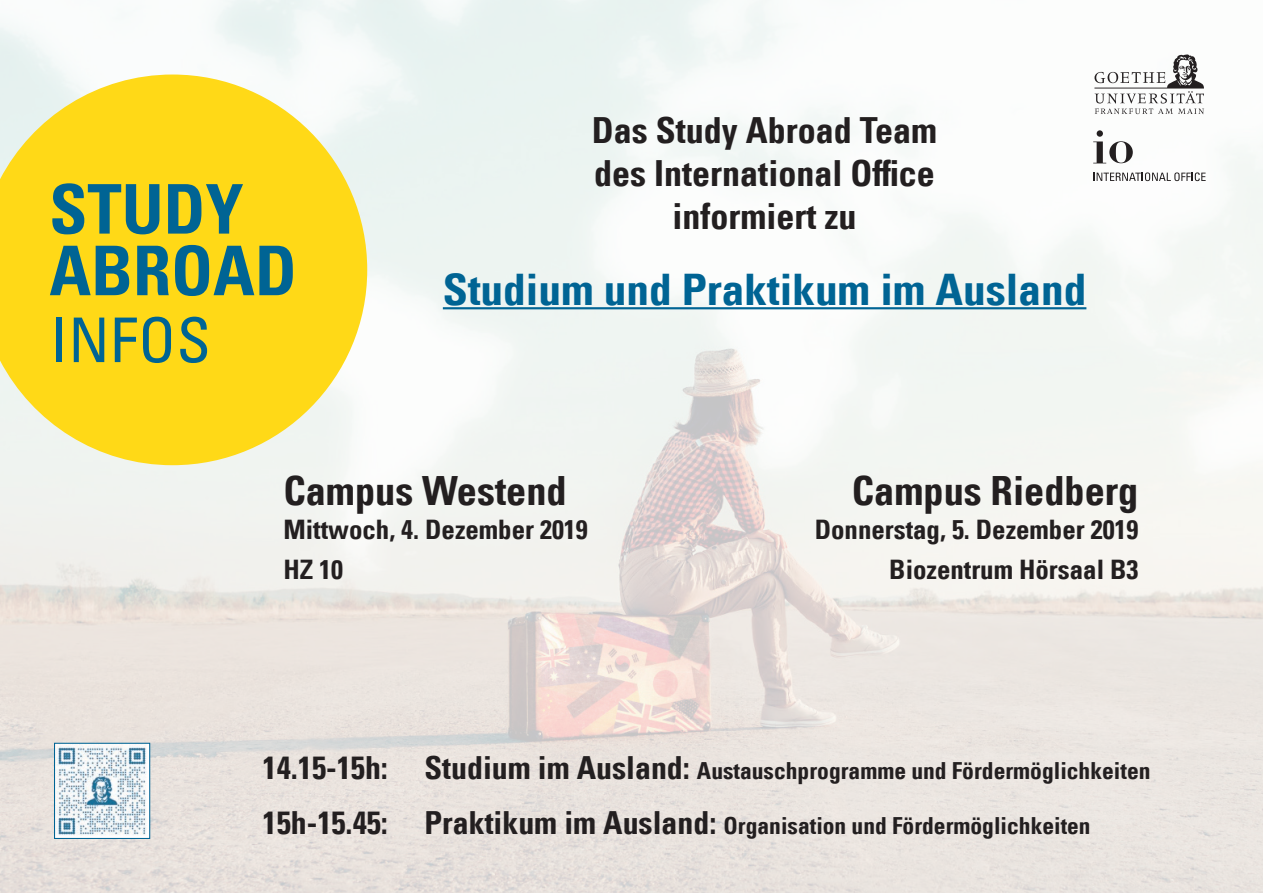
<style>
.page{position:relative;width:1263px;height:893px;background:#fff}
.page>*{position:absolute;margin:0;border:0;box-sizing:border-box;transform-origin:0 0}
.t1{font:68.55px/61.7px "Univers Com 67 Bold Cond";color:#006494}
.t2{font:condensed 61.65px "Univers Com 57";letter-spacing:.01em;color:#006494}
.t3{font:43.5px "Univers Com 67 Bold Cond";color:#006494;scale:1.04 1}
.t4{font:40.35px "Univers Com 67 Bold Cond";color:#231f20}
.t5{font:36px/43.2px "Univers Com 67 Bold Cond";color:#231f20;text-align:center}
.t6{font:26.85px/39.9px "Univers Com 67 Bold Cond";color:#231f20}
.t7{font:23.55px "Univers Com 67 Bold Cond";color:#231f20}
.s1{font-size:31.8px}
.s2{font-size:23.25px}
</style>
<div class="page">
<img style="left:0;top:0;width:1263px;height:893px">
<hr style="left:443px;top:307px;width:643px;height:2px;background:#006494">
<svg style="left:0;top:75px;width:367px;height:390px;background:#fcde3f"></svg>
<svg style="left:1093px;top:172px;width:112px;height:9px"></svg>
<svg style="left:1093px;top:141px;width:40px;height:22px"></svg>
<div style="left:1097px;top:130px;width:6px;height:7px;background:#231f20;border-radius:50%"></div>
<svg style="left:1094px;top:54px;width:110px;height:60px"></svg>
<img style="left:56px;top:745px;width:92px;height:92px">
<div style="left:54px;top:743px;width:96px;height:96px;border:1px solid #006494"></div>
<h1 class="t1" style="left:49px;top:178px;width:249px">STUDY<br>ABROAD</h1>
<h2 class="t2" style="left:51px;top:301px;width:162px">INFOS</h2>
<h3 class="t5" style="left:592px;top:108px;width:347px">Das Study Abroad Team des International Office informiert zu</h3>
<h3 class="t3" style="left:443px;top:263px;width:620px">Studium und Praktikum im Ausland</h3>
<h3 class="t4" style="left:283px;top:466px;width:285px">Campus Westend</h3>
<p class="t6" style="left:283px;top:509px;width:306px">Mittwoch, 4. Dezember 2019<br>HZ 10</p>
<h3 class="t4" style="left:852px;top:466px;width:288px">Campus Riedberg</h3>
<p class="t6" style="left:815px;top:509px;width:325px;text-align:right">Donnerstag, 5. Dezember 2019<br>Biozentrum Hörsaal B3</p>
<p class="t7" style="left:263px;top:756px;width:889px"><span class="s1">14.15-15h: Studium im Ausland:</span> Austauschprogramme und Fördermöglichkeiten</p>
<p class="t7" style="left:263px;top:811px;width:829px"><span class="s1">15h-15.45: Praktikum im Ausland:</span> Organisation und Fördermöglichkei<span class="s2">ten</span></p>
</div>
